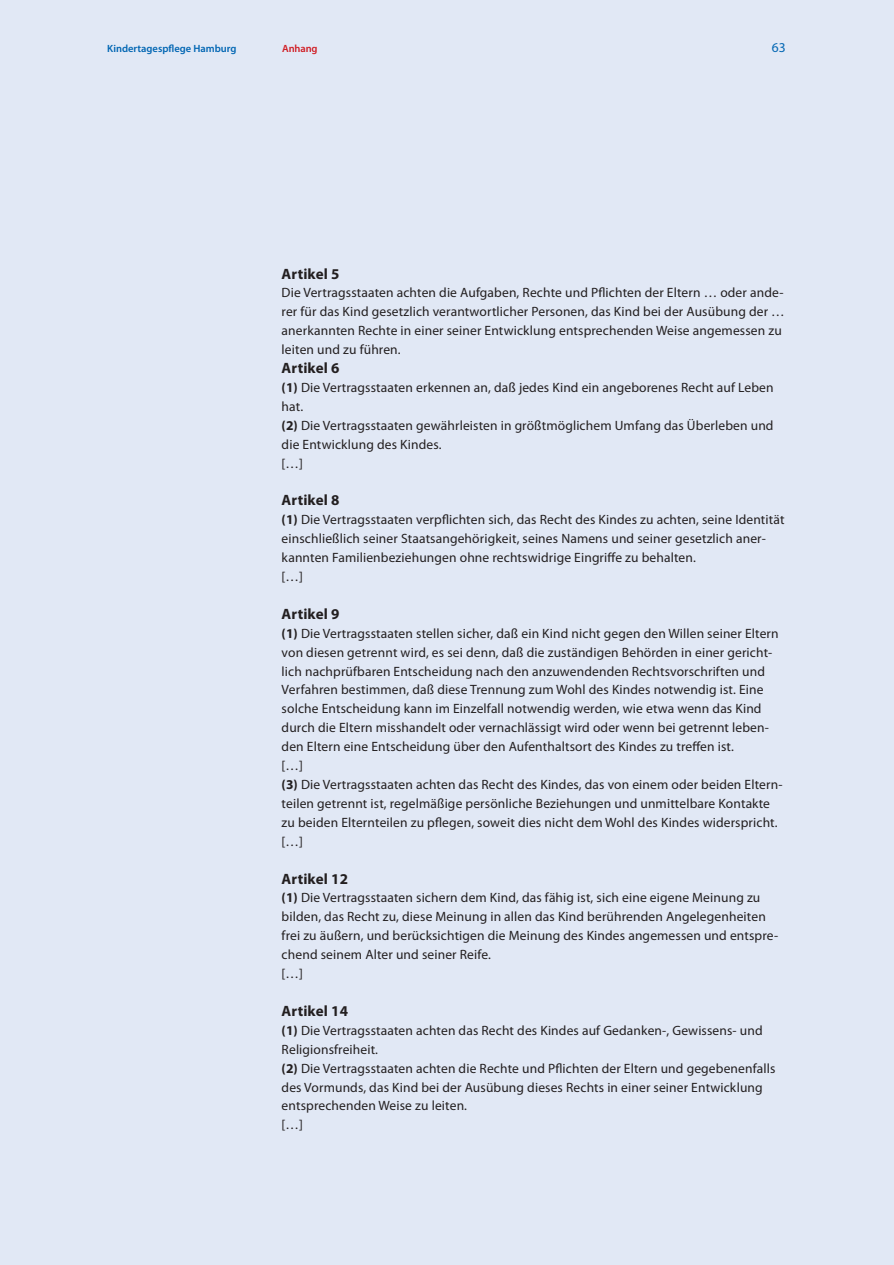
<style>
.page{position:relative;width:894px;height:1265px;background:#fff}
.page>*{position:absolute;margin:0;border:0;box-sizing:border-box;transform-origin:0 0}
.t1{font:700 15px "Myriad Pro";letter-spacing:.01em;color:#231f20}
.t2{font:13.5px/18.9px "Myriad Pro";letter-spacing:.01em;color:#231f20}
.t3{font:13.5px "Myriad Pro";color:#0166b3}
.t4{font:600 10.5px "Myriad Pro";color:#0166b3}
.t5{font:600 10.5px "Myriad Pro";letter-spacing:-.01em;color:#d01e25}
.s1{font-weight:700}
</style>
<div class="page">
<div style="left:0;top:0;width:893px;height:1265px;background:#e1e8f5"></div>
<p class="t4" style="left:107px;top:41px;width:131px">Kindertagespflege Hamburg</p>
<p class="t5" style="left:282px;top:41px;width:37px">Anhang</p>
<p class="t3" style="left:771px;top:40px;width:15px">63</p>
<p class="t1" style="left:281px;top:265px;width:59px">Artikel 5</p>
<p class="t2" style="left:281px;top:284px;width:504px">Die Vertragsstaaten achten die Aufgaben, Rechte und Pflichten der Eltern … oder ande&shy;rer für das Kind gesetzlich verantwortlicher Personen, das Kind bei der Ausübung der … anerkannten Rechte in einer seiner Entwicklung entsprechenden Weise angemessen zu leiten und zu führen.</p>
<p class="t1" style="left:281px;top:359px;width:59px">Artikel 6</p>
<p class="t2" style="left:281px;top:378px;width:493px"><span class="s1">(1)</span> Die Vertragsstaaten erkennen an, daß jedes Kind ein angeborenes Recht auf Leben hat.<br><span class="s1">(2)</span> Die Vertragsstaaten gewährleisten in größtmöglichem Umfang das Überleben und die Entwicklung des Kindes.<br>[…]</p>
<p class="t1" style="left:281px;top:492px;width:59px">Artikel 8</p>
<p class="t2" style="left:281px;top:510px;width:504px"><span class="s1">(1)</span> Die Vertragsstaaten verpflichten sich, das Recht des Kindes zu achten, seine Identität einschließlich seiner Staatsangehörigkeit, seines Namens und seiner gesetzlich aner&shy;kannten Familienbeziehungen ohne rechtswidrige Eingriffe zu behalten.<br>[…]</p>
<p class="t1" style="left:281px;top:605px;width:59px">Artikel 9</p>
<p class="t2" style="left:281px;top:624px;width:502px"><span class="s1">(1)</span> Die Vertragsstaaten stellen sicher, daß ein Kind nicht gegen den Willen seiner Eltern von diesen getrennt wird, es sei denn, daß die zuständigen Behörden in einer gericht&shy;lich nachprüfbaren Entscheidung nach den anzuwendenden Rechtsvorschriften und Verfahren bestimmen, daß diese Trennung zum Wohl des Kindes notwendig ist. Eine solche Entscheidung kann im Einzelfall notwendig werden, wie etwa wenn das Kind durch die Eltern misshandelt oder vernachlässigt wird oder wenn bei getrennt leben&shy;den Eltern eine Entscheidung über den Aufenthaltsort des Kindes zu treffen ist.<br>[…]<br><span class="s1">(3)</span> Die Vertragsstaaten achten das Recht des Kindes, das von einem oder beiden Eltern&shy;teilen getrennt ist, regelmäßige persönliche Beziehungen und unmittelbare Kontakte zu beiden Elternteilen zu pflegen, soweit dies nicht dem Wohl des Kindes widerspricht. […]</p>
<p class="t1" style="left:281px;top:870px;width:68px">Artikel 12</p>
<p class="t2" style="left:281px;top:888px;width:498px"><span class="s1">(1)</span> Die Vertragsstaaten sichern dem Kind, das fähig ist, sich eine eigene Meinung zu bilden, das Recht zu, diese Meinung in allen das Kind berührenden Angelegenheiten frei zu äußern, und berücksichtigen die Meinung des Kindes angemessen und entspre&shy;chend seinem Alter und seiner Reife.<br>[…]</p>
<p class="t1" style="left:281px;top:1002px;width:68px">Artikel 14</p>
<p class="t2" style="left:281px;top:1021px;width:495px"><span class="s1">(1)</span> Die Vertragsstaaten achten das Recht des Kindes auf Gedanken-, Gewissens- und Religionsfreiheit.<br><span class="s1">(2)</span> Die Vertragsstaaten achten die Rechte und Pflichten der Eltern und gegebenenfalls des Vormunds, das Kind bei der Ausübung dieses Rechts in einer seiner Entwicklung entsprechenden Weise zu leiten.<br>[…]</p>
</div>
